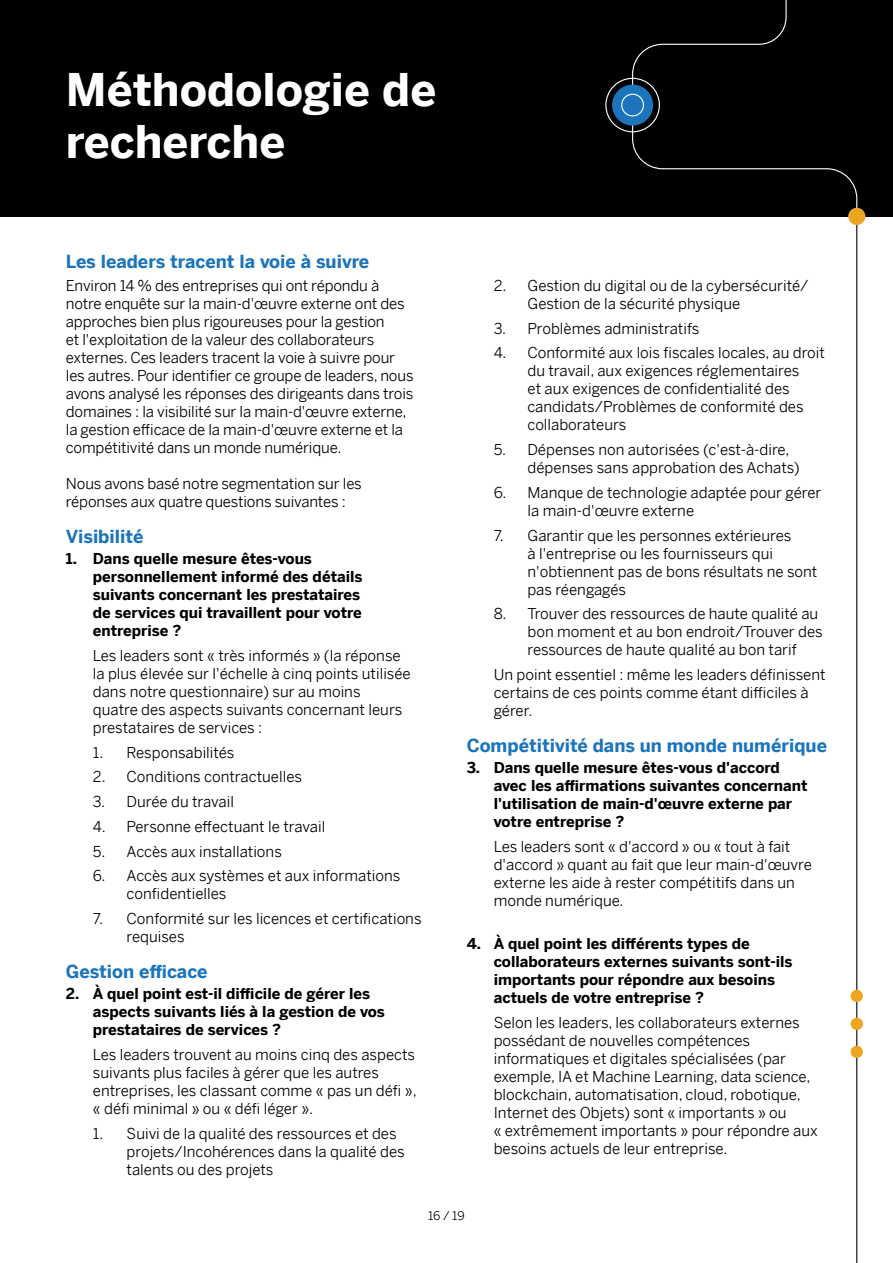
<style>
.page{position:relative;width:893px;height:1263px;background:#fff}
.page>*{position:absolute;margin:0;border:0;box-sizing:border-box;transform-origin:0 0}
.t1{font:700 45px/52.5px "Benton Sans";color:#fff}
.t2{font:700 18px "Benton Sans";color:#1c75bc}
.t3{font:15px/18px "Benton Sans";color:#000}
.t4{font:700 15px/18px "Benton Sans";color:#000}
.t5{font:12px "Benton Sans";color:#000}
</style>
<div class="page">
<div style="left:0;top:0;width:893px;height:216px;background:#000"></div>
<svg style="left:631px;top:0;width:227px;height:253px"></svg>
<div style="left:612px;top:85px;width:41px;height:41px;background:#1c75bc;border-radius:50%"></div>
<div style="left:621px;top:94px;width:23px;height:22px;border:1px solid #fff;border-radius:50%"></div>
<div style="left:605px;top:78px;width:55px;height:54px;border:1px solid #fff;border-radius:50%"></div>
<hr style="left:856px;top:216px;width:1px;height:1047px;background:#000">
<div style="left:851px;top:990px;width:12px;height:12px;background:#eba721;border-radius:50%"></div>
<div style="left:851px;top:1018px;width:12px;height:12px;background:#eba721;border-radius:50%"></div>
<div style="left:851px;top:1046px;width:12px;height:12px;background:#eba721;border-radius:50%"></div>
<div style="left:848px;top:208px;width:17px;height:17px;background:#eba721;border-radius:50%"></div>
<h1 class="t1" style="left:66px;top:58px;width:372px">Méthodologie de recherche</h1>
<p class="t2" style="left:66px;top:246px;width:305px">Les leaders tracent la voie à suivre</p>
<p class="t3" style="left:66px;top:274px;width:349px">Environ 14 % des entreprises qui ont répondu à notre enquête sur la main-d'œuvre externe ont des approches bien plus rigoureuses pour la gestion<br>et l'exploitation de la valeur des collaborateurs externes. Ces leaders tracent la voie à suivre pour les autres. Pour identifier ce groupe de leaders, nous avons analysé les réponses des dirigeants dans trois domaines : la visibilité sur la main-d'œuvre externe, la gestion efficace de la main-d'œuvre externe et la compétitivité dans un monde numérique.</p>
<p class="t3" style="left:66px;top:472px;width:297px">Nous avons basé notre segmentation sur les réponses aux quatre questions suivantes :</p>
<p class="t2" style="left:66px;top:521px;width:79px">Visibilité</p>
<p class="t4" style="left:93px;top:548px;width:271px;text-indent:-27px">1. Dans quelle mesure êtes-vous personnellement informé des détails suivants concernant les prestataires de services qui travaillent pour votre entreprise ?</p>
<p class="t3" style="left:93px;top:644px;width:319px">Les leaders sont « très informés » (la réponse la plus élevée sur l'échelle à cinq points utilisée dans notre questionnaire) sur au moins<br>quatre des aspects suivants concernant leurs prestataires de services :</p>
<p class="t3" style="left:93px;top:741px;width:143px">1. Responsabilités</p>
<p class="t3" style="left:93px;top:766px;width:211px">2. Conditions contractuelles</p>
<p class="t3" style="left:93px;top:791px;width:143px">3. Durée du travail</p>
<p class="t3" style="left:93px;top:815px;width:234px">4. Personne effectuant le travail</p>
<p class="t3" style="left:93px;top:840px;width:191px">5. Accès aux installations</p>
<p class="t3" style="left:127px;top:865px;width:275px;text-indent:-34px">6. Accès aux systèmes et aux informations confidentielles</p>
<p class="t3" style="left:127px;top:908px;width:296px;text-indent:-34px">7. Conformité sur les licences et certifications requises</p>
<p class="t2" style="left:66px;top:956px;width:143px">Gestion efficace</p>
<p class="t4" style="left:93px;top:983px;width:293px;text-indent:-27px">2. À quel point est-il difficile de gérer les aspects suivants liés à la gestion de vos prestataires de services ?</p>
<p class="t3" style="left:93px;top:1044px;width:325px">Les leaders trouvent au moins cinq des aspects suivants plus faciles à gérer que les autres entreprises, les classant comme « pas un défi », « défi minimal » ou « défi léger ».</p>
<p class="t3" style="left:127px;top:1122px;width:280px;text-indent:-34px">1. Suivi de la qualité des ressources et des projets/Incohérences dans la qualité des talents ou des projets</p>
<p class="t3" style="left:527px;top:274px;width:282px;text-indent:-34px">2. Gestion du digital ou de la cybersécurité/<br>Gestion de la sécurité physique</p>
<p class="t3" style="left:494px;top:317px;width:207px">3. Problèmes administratifs</p>
<p class="t3" style="left:527px;top:342px;width:299px;text-indent:-34px">4. Conformité aux lois fiscales locales, au droit du travail, aux exigences réglementaires<br>et aux exigences de confidentialité des candidats/Problèmes de conformité des collaborateurs</p>
<p class="t3" style="left:527px;top:439px;width:274px;text-indent:-34px">5. Dépenses non autorisées (c'est-à-dire, dépenses sans approbation des Achats)</p>
<p class="t3" style="left:527px;top:481px;width:295px;text-indent:-34px">6. Manque de technologie adaptée pour gérer la main-d'œuvre externe</p>
<p class="t3" style="left:527px;top:524px;width:291px;text-indent:-34px">7. Garantir que les personnes extérieures<br>à l'entreprise ou les fournisseurs qui n'obtiennent pas de bons résultats ne sont pas réengagés</p>
<p class="t3" style="left:527px;top:603px;width:297px;text-indent:-34px">8. Trouver des ressources de haute qualité au bon moment et au bon endroit/Trouver des ressources de haute qualité au bon tarif</p>
<p class="t3" style="left:494px;top:664px;width:333px">Un point essentiel : même les leaders définissent certains de ces points comme étant difficiles à gérer.</p>
<p class="t2" style="left:467px;top:730px;width:362px">Compétitivité dans un monde numérique</p>
<p class="t4" style="left:494px;top:757px;width:315px;text-indent:-27px">3. Dans quelle mesure êtes-vous d'accord avec les affirmations suivantes concernant l'utilisation de main-d'œuvre externe par votre entreprise ?</p>
<p class="t3" style="left:494px;top:836px;width:320px">Les leaders sont « d'accord » ou « tout à fait d'accord » quant au fait que leur main-d'œuvre externe les aide à rester compétitifs dans un monde numérique.</p>
<p class="t4" style="left:494px;top:933px;width:300px;text-indent:-27px">4. À quel point les différents types de collaborateurs externes suivants sont-ils importants pour répondre aux besoins actuels de votre entreprise ?</p>
<p class="t3" style="left:494px;top:1011px;width:326px">Selon les leaders, les collaborateurs externes possédant de nouvelles compétences informatiques et digitales spécialisées (par exemple, IA et Machine Learning, data science, blockchain, automatisation, cloud, robotique, Internet des Objets) sont « importants » ou<br>« extrêmement importants » pour répondre aux besoins actuels de leur entreprise.</p>
<p class="t5" style="left:428px;top:1206px;width:38px">16 / 19</p>
</div>
